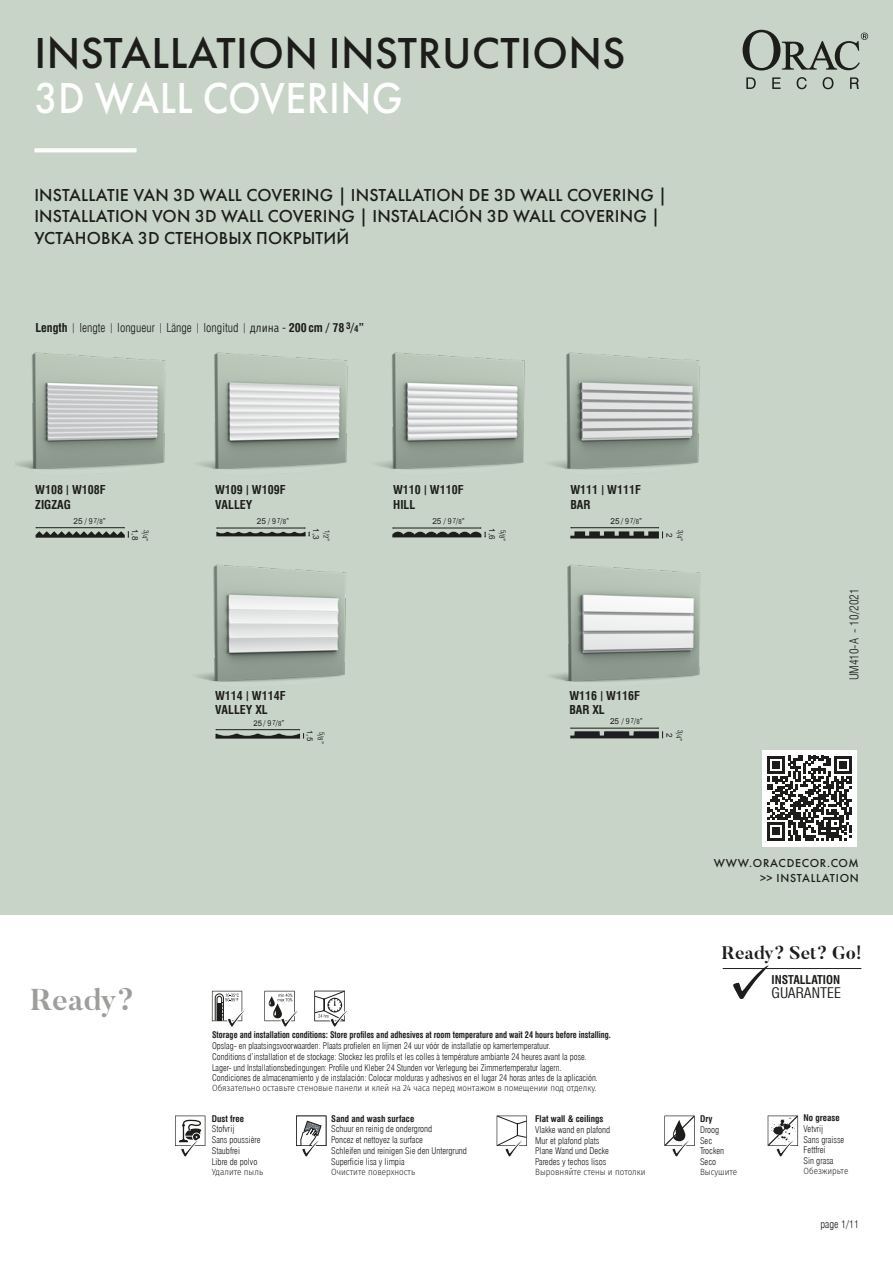
<style>
.page{position:relative;width:893px;height:1263px;background:#fff}
.page>*{position:absolute;margin:0;border:0;box-sizing:border-box;transform-origin:0 0}
.t1{font:500 45px "Futura PT";letter-spacing:.01em;color:#1d1d1b}
.t2{font:500 45px "Futura PT";letter-spacing:.01em;color:#fff;scale:.92 1}
.t3{font:700 30px "Butler";color:#9d9d9c}
.t4{font:700 18.15px "Butler";color:#1d1d1b}
.t5{font:500 18px/21.6px "Futura PT";letter-spacing:.01em;color:#1d1d1b}
.t6{font:condensed 14.25px "Swiss 721 TL";color:#1d1d1b}
.t7{font:700 condensed 12px/14.4px "Swiss 721 TL";color:#1d1d1b}
.t8{font:300 condensed 12px "Swiss 721 TL";color:#1d1d1b}
.t9{font:500 12px/14.4px "Futura PT";letter-spacing:.06em;color:#1d1d1b;text-align:right}
.t10{font:700 condensed 11.85px "Swiss 721 TL";color:#1d1d1b}
.t11{font:300 condensed 10.5px "Swiss 721 TL";color:#1d1d1b}
.t12{font:300 condensed 9px/10.8px "Swiss 721 TL";color:#1d1d1b}
.t13{font:300 9px "Fira Sans";color:#1d1d1b;scale:.9 1}
.t14{font:700 condensed 9px "Swiss 721 TL";color:#1d1d1b;scale:.92 1}
.t15{font:700 condensed 9px "Swiss 721 TL";color:#1d1d1b}
.t16{font:8.25px "Arial";color:#1d1d1b}
.t17{font:8.1px "Arial";color:#1d1d1b}
.t18{font:condensed 7.8px "Swiss 721 TL";color:#1d1d1b}
.t19{font:7.8px "Arial";color:#1d1d1b}
.t20{font:condensed 6.75px "Swiss 721 TL";color:#1d1d1b}
.s1{font-weight:700}
.s2{font-family:"Fira Sans";font-weight:400;font-stretch:normal}
.s3{font-weight:700;font-size:9px}
.s4{font-family:"Arial";font-stretch:normal;font-size:8.25px}
.s5{font-size:6.75px}
.s6{font-family:"Arial";font-stretch:normal;font-size:8.1px}
.s7{font-size:7.8px}
.s8{font-family:"Arial";font-stretch:normal}
</style>
<div class="page">
<div style="left:0;top:0;width:893px;height:915px;background:#c7d4c7"></div>
<img style="left:197px;top:536px;width:227px;height:146px">
<img style="left:550px;top:564px;width:150px;height:118px">
<svg style="left:746px;top:77px;width:10px;height:12px"></svg>
<svg style="left:772px;top:77px;width:9px;height:12px"></svg>
<svg style="left:797px;top:77px;width:10px;height:12px"></svg>
<svg style="left:823px;top:77px;width:10px;height:12px"></svg>
<svg style="left:850px;top:77px;width:9px;height:12px"></svg>
<svg style="left:743px;top:30px;width:125px;height:40px"></svg>
<svg style="left:570px;top:527px;width:93px;height:11px"></svg>
<svg style="left:570px;top:727px;width:93px;height:11px"></svg>
<svg style="left:216px;top:729px;width:88px;height:10px"></svg>
<svg style="left:34px;top:148px;width:103px;height:4px"></svg>
<svg style="left:497px;top:1115px;width:30px;height:42px"></svg>
<svg style="left:664px;top:1115px;width:31px;height:42px"></svg>
<svg style="left:768px;top:1115px;width:30px;height:42px"></svg>
<svg style="left:733px;top:965px;width:36px;height:34px"></svg>
<hr style="left:723px;top:968px;width:138px;height:1px;background:#1d1d1b">
<svg style="left:296px;top:1115px;width:30px;height:42px"></svg>
<svg style="left:175px;top:1115px;width:30px;height:42px"></svg>
<svg style="left:212px;top:991px;width:32px;height:36px"></svg>
<svg style="left:264px;top:991px;width:34px;height:36px"></svg>
<svg style="left:314px;top:991px;width:34px;height:36px"></svg>
<img style="left:15px;top:352px;width:117px;height:118px">
<img style="left:132px;top:352px;width:177px;height:118px">
<img style="left:309px;top:352px;width:175px;height:118px">
<img style="left:484px;top:352px;width:216px;height:118px">
<svg style="left:36px;top:527px;width:93px;height:11px"></svg>
<svg style="left:216px;top:527px;width:94px;height:9px"></svg>
<svg style="left:392px;top:527px;width:94px;height:10px"></svg>
<div style="left:762px;top:750px;width:95px;height:96px;background:#fff"></div>
<svg style="left:767px;top:756px;width:85px;height:84px"></svg>
<h1 class="t1" style="left:35px;top:26px;width:592px">INSTALLATION INSTRUCTIONS</h1>
<h1 class="t2" style="left:34px;top:71px;width:402px">3D WALL COVERING</h1>
<h3 class="t5" style="left:34px;top:184px;width:634px">INSTALLATIE VAN 3D WALL COVERING | INSTALLATION DE 3D WALL COVERING |<br>INSTALLATION VON 3D WALL COVERING | INSTALACIÓN 3D WALL COVERING |<br>УСТАНОВКА 3D СТЕНОВЫХ ПОКРЫТИЙ</h3>
<h3 class="t8" style="left:36px;top:321px;width:330px"><span class="s1">Length</span> | lengte | longueur | Länge | longitud | <span class="s2">длина -</span> <span class="s1">200cm / 78</span> <sup>3</sup><span class="s1">/</span><span class="s3">4</span><span class="s1">”</span></h3>
<h3 class="t7" style="left:35px;top:482px;width:72px">W108 |W108F<br>ZIGZAG</h3>
<h3 class="t7" style="left:215px;top:482px;width:72px">W109 |W109F<br>VALLEY</h3>
<h3 class="t7" style="left:393px;top:482px;width:72px">W110 |W110F<br>HILL</h3>
<p class="t18" style="left:74px;top:516px;width:34px"><span class="s4">25</span> / 9 <sup>7</sup>/<span class="s5">8</span>”</p>
<p class="t16" style="left:141px;top:529px;width:13px;rotate:90deg">1,8</p>
<h3 class="t7" style="left:570px;top:482px;width:72px">W111 |W111F<br>BAR</h3>
<p class="t18" style="left:257px;top:516px;width:34px"><span class="s4">25</span> / 9 <sup>7</sup>/<span class="s5">8</span>”</p>
<p class="t18" style="left:432px;top:516px;width:34px"><span class="s6">25</span> / 9 <sup>7</sup>/<span class="s5">8</span>”</p>
<p class="t18" style="left:611px;top:516px;width:33px"><span class="s6">25</span> / 9 <sup>7</sup>/<span class="s5">8</span>”</p>
<p class="t16" style="left:321px;top:528px;width:13px;rotate:90deg">1,3</p>
<p class="t17" style="left:497px;top:528px;width:13px;rotate:90deg">1,6</p>
<p class="t20" style="left:150px;top:529px;width:13px;rotate:90deg">3<span class="s7">/</span>4<span class="s7">”</span></p>
<p class="t20" style="left:331px;top:529px;width:13px;rotate:90deg">1<span class="s7">/</span>2<span class="s7">”</span></p>
<p class="t20" style="left:507px;top:529px;width:13px;rotate:90deg">5<span class="s7">/</span>8<span class="s7">”</span></p>
<p class="t20" style="left:684px;top:529px;width:13px;rotate:90deg">3<span class="s7">/</span>4<span class="s7">”</span></p>
<p class="t17" style="left:674px;top:533px;width:6px;rotate:90deg">2</p>
<h3 class="t7" style="left:215px;top:688px;width:72px">W114 |W114F<br>VALLEY XL</h3>
<p class="t18" style="left:253px;top:718px;width:32px"><span class="s8">25</span> / 9 <sup>7</sup>/<span class="s5">8</span>”</p>
<p class="t19" style="left:315px;top:730px;width:12px;rotate:90deg">1,5</p>
<p class="t20" style="left:325px;top:732px;width:13px;rotate:90deg">5<span class="s7">/</span>8<span class="s7">”</span></p>
<h3 class="t7" style="left:569px;top:688px;width:72px">W116 |W116F<br>BAR XL</h3>
<p class="t18" style="left:610px;top:716px;width:34px"><span class="s6">25</span> / 9 <sup>7</sup>/<span class="s5">8</span>”</p>
<p class="t20" style="left:684px;top:729px;width:13px;rotate:90deg">3<span class="s7">/</span>4<span class="s7">”</span></p>
<p class="t17" style="left:675px;top:732px;width:6px;rotate:90deg">2</p>
<h3 class="t8" style="left:847px;top:680px;width:93px;rotate:-90deg">UM410-A - 10/2021</h3>
<h2 class="t3" style="left:30px;top:980px;width:106px">Ready?</h2>
<p class="t14" style="left:212px;top:1029px;width:435px">Storage and installation conditions: Store profiles and adhesives at room temperature and wait 24 hours before installing.</p>
<p class="t12" style="left:212px;top:1040px;width:387px">Opslag- en plaatsingsvoorwaarden: Plaats profielen en lijmen 24 uur vóór de installatie op kamertemperatuur.<br>Conditions d’installation et de stockage: Stockez les profils et les colles à température ambiante 24 heures avant la pose.<br>Lager- und Installationsbedingungen: Profile und Kleber 24 Stunden vor Verlegung bei Zimmertemperatur lagern.<br>Condiciones de almacenamiento y de instalación: Colocar molduras y adhesivos en el lugar 24 horas antes de la aplicación.</p>
<p class="t13" style="left:212px;top:1082px;width:429px">Обязательно оставьте стеновые панели и клей на 24 часа перед монтажом в помещении под отделку.</p>
<p class="t15" style="left:212px;top:1113px;width:34px">Dust free</p>
<p class="t12" style="left:212px;top:1124px;width:50px">Stofvrij<br>Sans poussière<br>Staubfrei<br>Libre de polvo</p>
<p class="t13" style="left:212px;top:1165px;width:59px">Удалите пыль</p>
<p class="t15" style="left:331px;top:1113px;width:85px">Sand and wash surface</p>
<p class="t12" style="left:331px;top:1124px;width:137px">Schuur en reinig de ondergrond<br>Poncez et nettoyez la surface<br>Schleifen und reinigen Sie den Untergrund<br>Superficie lisa y limpia</p>
<p class="t13" style="left:331px;top:1165px;width:95px">Очистите поверхность</p>
<p class="t15" style="left:535px;top:1113px;width:70px">Flat wall &amp; ceilings</p>
<p class="t12" style="left:535px;top:1124px;width:77px">Vlakke wand en plafond<br>Mur et plafond plats<br>Plane Wand und Decke<br>Paredes y techos lisos</p>
<p class="t13" style="left:535px;top:1165px;width:124px">Выровняйте стены и потолки</p>
<h3 class="t9" style="left:714px;top:856px;width:146px">WWW.ORACDECOR.COM &gt;&gt; INSTALLATION</h3>
<h3 class="t4" style="left:722px;top:941px;width:142px">Ready? Set? Go!</h3>
<h3 class="t10" style="left:771px;top:972px;width:70px">INSTALLATION</h3>
<h3 class="t6" style="left:771px;top:984px;width:71px">GUARANTEE</h3>
<p class="t15" style="left:700px;top:1113px;width:14px">Dry</p>
<p class="t12" style="left:700px;top:1124px;width:26px">Droog<br>Sec<br>Trocken<br>Seco</p>
<p class="t13" style="left:700px;top:1165px;width:43px">Высушите</p>
<p class="t15" style="left:804px;top:1112px;width:38px">No grease</p>
<p class="t12" style="left:804px;top:1123px;width:42px">Vetvrij<br>Sans graisse<br>Fettfrei<br>Sin grasa</p>
<p class="t13" style="left:804px;top:1164px;width:51px">Обезжирьте</p>
<p class="t11" style="left:820px;top:1218px;width:40px">page 1/11</p>
</div>
